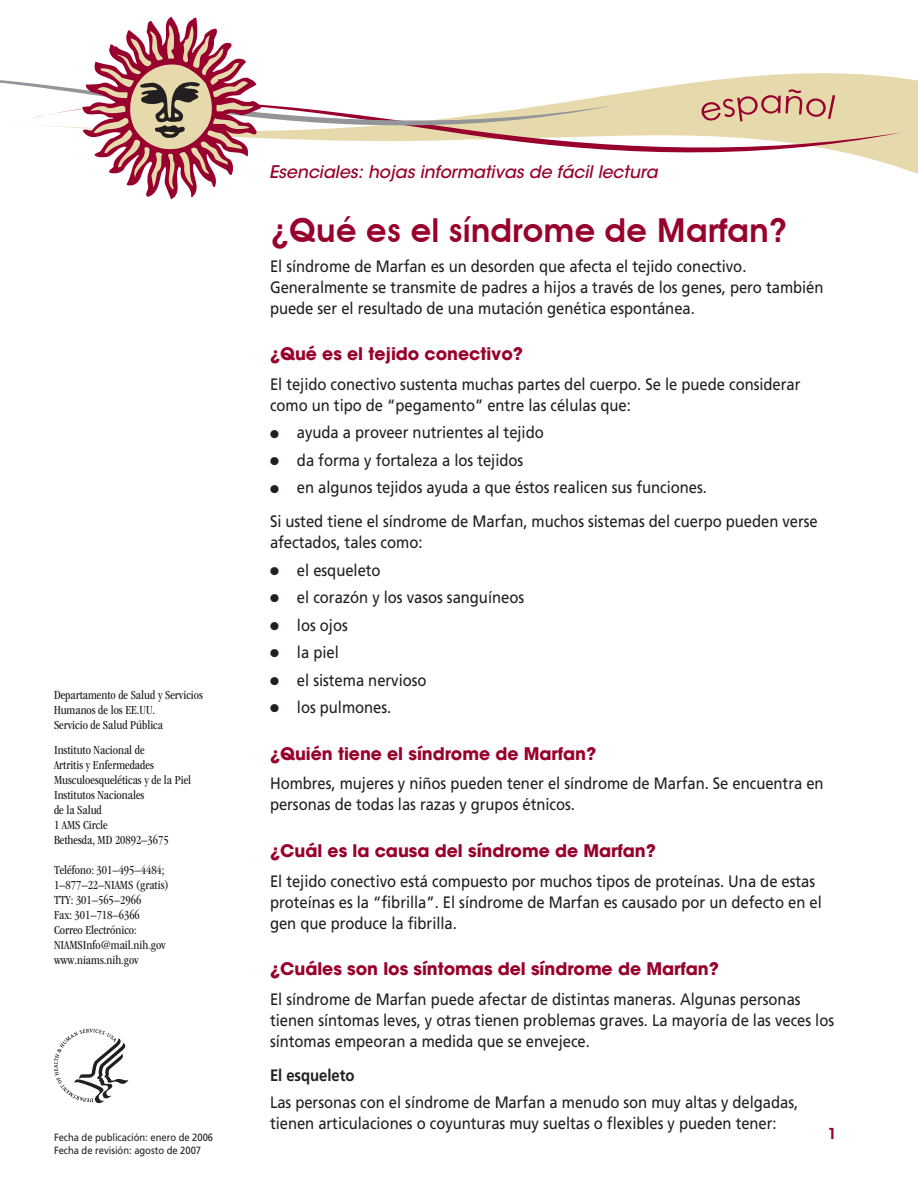
<style>
.page{position:relative;width:918px;height:1188px;background:#fff}
.page>*{position:absolute;margin:0;border:0;box-sizing:border-box;transform-origin:0 0}
._2__Subhead{font:600 33px "Avant Garde";letter-spacing:-.005em;color:#98012d}
._2__Subhead-2{font:700 17.25px "ITC Avant Garde Std";letter-spacing:-.005em;color:#98012d}
.z__Fast_Facts__blurb{font:italic 500 17.25px "ITC Avant Garde Std";letter-spacing:-.005em;color:#98012d}
._3a__Body_Text{font:16.5px/21px "Frutiger";letter-spacing:-.005em;color:#231f20;scale:.9 1}
._3b__Body_Text_-_bul{font:16.5px "Frutiger";letter-spacing:-.005em;color:#231f20;scale:.9 1}
._2b__Subhead_2{font:700 16.5px "Frutiger";letter-spacing:-.005em;color:#231f20;scale:.9 1}
.t1{font:600 15px "ITC Avant Garde Std";color:#98012d}
.z_Side_bar_-_address{font:condensed 12.75px/15px "ITC Garamond Std";color:#231f20}
.t2{font:10.5px/13.5px "Frutiger";letter-spacing:-.005em;color:#231f20;scale:.9 1}
</style>
<div class="page">
<svg style="left:54px;top:1029px;width:74px;height:74px"></svg>
<svg style="left:708px;top:73px;width:210px;height:101px"></svg>
<svg style="left:261px;top:81px;width:641px;height:81px;fill:#e6daac"></svg>
<svg style="left:0;top:80px;width:614px;height:55px"></svg>
<svg style="left:82px;top:16px;width:179px;height:184px"></svg>
<svg style="left:701px;top:89px;width:134px;height:32px;background:#d7b093"></svg>
<p class="z_Side_bar_-_address" style="left:54px;top:687px;width:150px">Departamento de Salud y Servicios<br>Humanos de los EE.UU.<br>Servicio de Salud Pública</p>
<p class="z_Side_bar_-_address" style="left:54px;top:743px;width:139px">Instituto Nacional de<br>Artritis y Enfermedades<br>Musculoesqueléticas y de la Piel<br>Institutos Nacionales<br>de la Salud<br>1 AMS Circle<br>Bethesda, MD 20892–3675</p>
<p class="z_Side_bar_-_address" style="left:54px;top:863px;width:116px">Teléfono: 301–495–4484;<br>1–877–22–NIAMS (gratis)<br>TTY: 301–565–2966<br>Fax: 301–718–6366<br>Correo Electrónico:<br>NIAMSInfo@mail.nih.gov www.niams.nih.gov</p>
<p class="t2" style="left:54px;top:1130px;width:178px">Fecha de publicación: enero de 2006<br>Fecha de revisión: agosto de 2007</p>
<p class="z__Fast_Facts__blurb" style="left:269px;top:161px;width:390px">Esenciales: hojas informativas de fácil lectura</p>
<p class="_2__Subhead" style="left:270px;top:210px;width:519px">¿Qué es el síndrome de Marfan?</p>
<p class="_3a__Body_Text" style="left:270px;top:255px;width:617px">El síndrome de Marfan es un desorden que afecta el tejido conectivo.<br>Generalmente se transmite de padres a hijos a través de los genes, pero también puede ser el resultado de una mutación genética espontánea.</p>
<p class="_2__Subhead-2" style="left:270px;top:343px;width:255px">¿Qué es el tejido conectivo?</p>
<p class="_3a__Body_Text" style="left:270px;top:373px;width:591px">El tejido conectivo sustenta muchas partes del cuerpo. Se le puede considerar como un tipo de “pegamento” entre las células que:</p>
<p class="_3b__Body_Text_-_bul" style="left:270px;top:423px;width:306px">● ayuda a proveer nutrientes al tejido</p>
<p class="_3b__Body_Text_-_bul" style="left:270px;top:450px;width:283px">● da forma y fortaleza a los tejidos</p>
<p class="_3b__Body_Text_-_bul" style="left:270px;top:478px;width:487px">● en algunos tejidos ayuda a que éstos realicen sus funciones.</p>
<p class="_3a__Body_Text" style="left:270px;top:511px;width:610px">Si usted tiene el síndrome de Marfan, muchos sistemas del cuerpo pueden verse afectados, tales como:</p>
<p class="_3b__Body_Text_-_bul" style="left:270px;top:560px;width:124px">● el esqueleto</p>
<p class="_3b__Body_Text_-_bul" style="left:270px;top:588px;width:284px">● el corazón y los vasos sanguíneos</p>
<p class="_3b__Body_Text_-_bul" style="left:270px;top:615px;width:88px">● los ojos</p>
<p class="_3b__Body_Text_-_bul" style="left:270px;top:643px;width:78px">● la piel</p>
<p class="_3b__Body_Text_-_bul" style="left:270px;top:670px;width:175px">● el sistema nervioso</p>
<p class="_3b__Body_Text_-_bul" style="left:270px;top:698px;width:136px">● los pulmones.</p>
<p class="_2__Subhead-2" style="left:270px;top:742px;width:328px">¿Quién tiene el síndrome de Marfan?</p>
<p class="_3a__Body_Text" style="left:270px;top:773px;width:617px">Hombres, mujeres y niños pueden tener el síndrome de Marfan. Se encuentra en personas de todas las razas y grupos étnicos.</p>
<p class="_2__Subhead-2" style="left:270px;top:839px;width:387px">¿Cuál es la causa del síndrome de Marfan?</p>
<p class="_3a__Body_Text" style="left:270px;top:870px;width:615px">El tejido conectivo está compuesto por muchos tipos de proteínas. Una de estas proteínas es la “fibrilla”. El síndrome de Marfan es causado por un defecto en el gen que produce la fibrilla.</p>
<p class="_2__Subhead-2" style="left:270px;top:958px;width:450px">¿Cuáles son los síntomas del síndrome de Marfan?</p>
<p class="_3a__Body_Text" style="left:270px;top:989px;width:628px">El síndrome de Marfan puede afectar de distintas maneras. Algunas personas tienen síntomas leves, y otras tienen problemas graves. La mayoría de las veces los síntomas empeoran a medida que se envejece.</p>
<p class="_2b__Subhead_2" style="left:270px;top:1065px;width:95px">El esqueleto</p>
<p class="_3a__Body_Text" style="left:270px;top:1092px;width:588px">Las personas con el síndrome de Marfan a menudo son muy altas y delgadas, tienen articulaciones o coyunturas muy sueltas o flexibles y pueden tener:</p>
<p class="t1" style="left:828px;top:1124px;width:11px">1</p>
</div>
